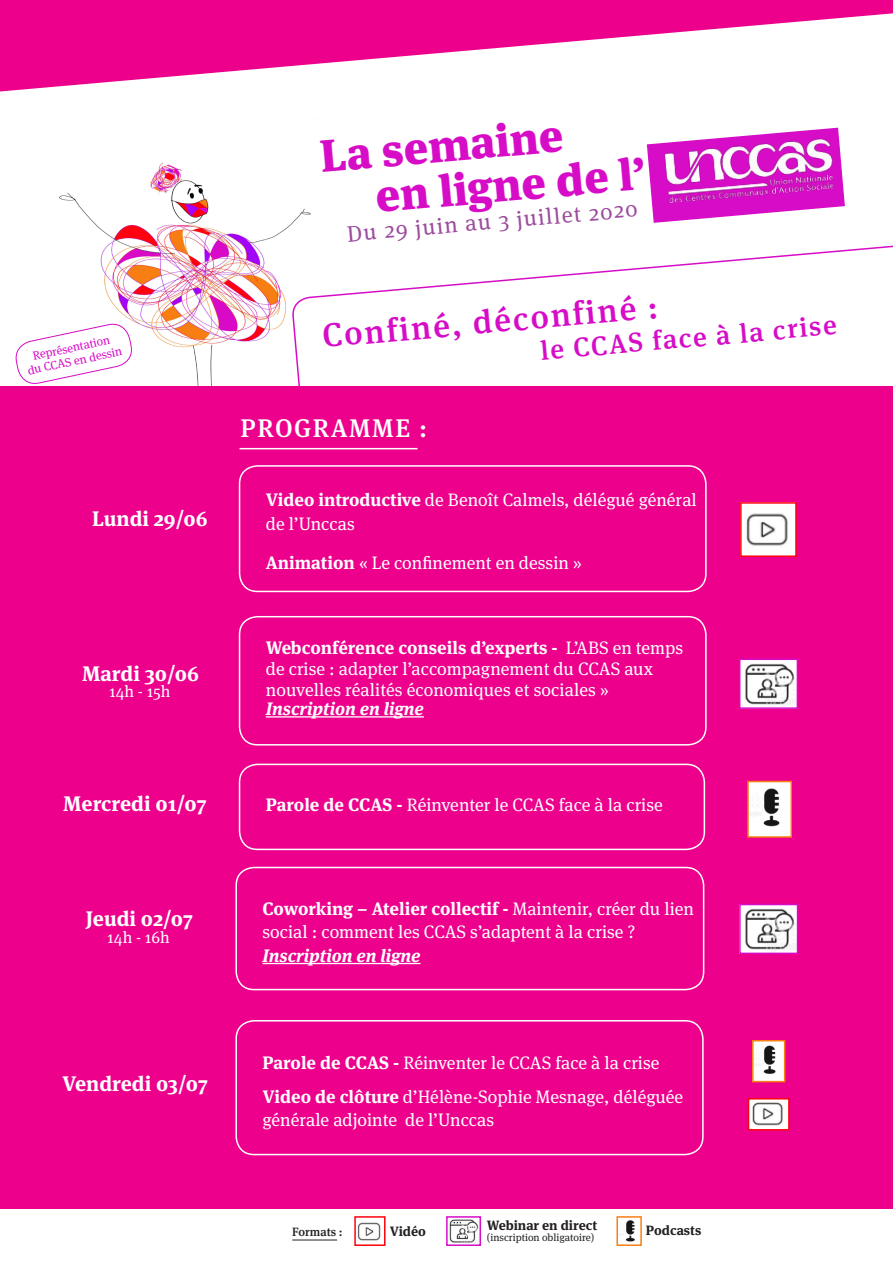
<style>
.page{position:relative;width:893px;height:1263px;background:#fff}
.page>*{position:absolute;margin:0;border:0;box-sizing:border-box;transform-origin:0 0}
.t1{font:900 45px "Meta Serif OT";color:#d70cc7}
.t2{font:500 33px "Meta Serif OT";color:#d70cc7}
.t3{font:500 27px "Meta Serif OT";color:#d70cc7}
.t4{font:500 25.5px "Meta Serif OT";letter-spacing:.06em;color:#fff}
.t5{font:22.5px "Meta Serif OT";color:#9d4c9d}
.t6{font:700 21px "Meta Serif OT";color:#fff}
.t7{font:18px "Meta Serif OT";color:#fff}
.t8{font:700 18px "Meta Serif OT";color:#fff}
.t9{font:italic 700 18px "Meta Serif OT";color:#fff}
.t10{font:16.5px "Meta Serif OT";color:#fff}
.t11{font:700 13.5px "Meta Serif OT";color:#231f20}
.t12{font:12px/13.5px "Meta Serif OT";color:#d70cc7;text-align:center}
.t13{font:500 12px "Meta Serif OT";color:#231f20}
.t14{font:10.5px "Meta Serif OT";color:#231f20}
.s1{font-weight:700}
.s2{font-weight:400}
</style>
<div class="page">
<img style="left:59px;top:162px;width:252px;height:225px">
<svg style="left:292px;top:238px;width:601px;height:149px"></svg>
<div style="left:0;top:387px;width:893px;height:822px;background:#ec008c"></div>
<div style="left:239px;top:764px;width:466px;height:86px;border:2px solid #fff;border-radius:18px"></div>
<hr style="left:262px;top:963px;width:159px;height:1px;background:#fff">
<div style="left:235px;top:867px;width:469px;height:123px;border:2px solid #fff;border-radius:18px"></div>
<div style="left:235px;top:1020px;width:469px;height:135px;border:2px solid #fff;border-radius:18px"></div>
<div style="left:239px;top:465px;width:468px;height:127px;border:2px solid #fff;border-radius:18px"></div>
<img style="left:755px;top:1043px;width:27px;height:36px">
<div style="left:752px;top:1040px;width:33px;height:42px;border:2px solid #f87f14"></div>
<img style="left:751px;top:1101px;width:36px;height:26px">
<div style="left:748px;top:1098px;width:42px;height:32px;border:2px solid #ff010c"></div>
<img style="left:743px;top:505px;width:51px;height:49px">
<div style="left:740px;top:502px;width:57px;height:55px;border:2px solid #ff010c"></div>
<hr style="left:240px;top:448px;width:178px;height:1px;background:#fff">
<img style="left:357px;top:1222px;width:24px;height:19px">
<div style="left:354px;top:1216px;width:31px;height:30px;border:2px solid #ff010c"></div>
<img style="left:620px;top:1220px;width:15px;height:22px">
<div style="left:616px;top:1216px;width:26px;height:30px;border:2px solid #f87f14"></div>
<img style="left:449px;top:1219px;width:29px;height:24px">
<div style="left:446px;top:1216px;width:35px;height:30px;border:2px solid #d70cc7"></div>
<hr style="left:292px;top:1239px;width:45px;height:1px;background:#231f20">
<img style="left:750px;top:784px;width:39px;height:51px">
<div style="left:747px;top:781px;width:45px;height:57px;border:2px solid #f87f14"></div>
<div style="left:664px;top:616px;width:171px;height:129px;border:2px solid #ec008c;border-radius:18px"></div>
<div style="left:240px;top:617px;width:466px;height:128px;background:#ec008c;border-radius:18px"></div>
<hr style="left:266px;top:716px;width:158px;height:1px;background:#fff">
<div style="left:239px;top:616px;width:468px;height:129px;border:2px solid #fff;border-radius:18px"></div>
<img style="left:742px;top:661px;width:53px;height:45px">
<div style="left:739px;top:658px;width:59px;height:51px;border:2px solid #d70cc7"></div>
<img style="left:742px;top:907px;width:53px;height:44px">
<div style="left:739px;top:904px;width:59px;height:50px;border:2px solid #d70cc7"></div>
<svg style="left:646px;top:127px;width:199px;height:96px"></svg>
<svg style="left:0;top:0;width:893px;height:92px;fill:#ec008c"></svg>
<svg style="left:13px;top:321px;width:122px;height:66px"></svg>
<p class="t12" style="left:24px;top:351px;width:98px;rotate:-12deg">Représentation<br>du CCAS en dessin</p>
<p class="t6" style="left:92px;top:506px;width:117px">Lundi 29/06</p>
<p class="t6" style="left:82px;top:661px;width:118px">Mardi 30/06</p>
<p class="t10" style="left:109px;top:682px;width:63px">14h - 15h</p>
<p class="t1" style="left:318px;top:129px;width:245px;rotate:-5deg">La semaine</p>
<p class="t1" style="left:373px;top:169px;width:273px;rotate:-5deg">en ligne de l’</p>
<p class="t5" style="left:346px;top:221px;width:293px;rotate:-5deg">Du 29 juin au 3 juillet 2020</p>
<p class="t2" style="left:321px;top:316px;width:338px;rotate:-5deg">Confiné, déconfiné :</p>
<p class="t3" style="left:539px;top:334px;width:299px;rotate:-5deg">le CCAS face à la crise</p>
<p class="t4" style="left:241px;top:413px;width:188px">PROGRAMME :</p>
<p class="t7" style="left:266px;top:490px;width:433px"><span class="s1">Video introductive</span> de Benoît Calmels, délégué général</p>
<p class="t7" style="left:266px;top:514px;width:90px">de l’Unccas</p>
<p class="t7" style="left:266px;top:553px;width:318px"><span class="s1">Animation</span> « Le confinement en dessin »</p>
<p class="t8" style="left:266px;top:636px;width:419px">Webconférence conseils d’experts - <span class="s2">L’ABS en temps</span></p>
<p class="t7" style="left:266px;top:658px;width:389px">de crise : adapter l’accompagnement du CCAS aux</p>
<p class="t7" style="left:266px;top:679px;width:345px">nouvelles réalités économiques et sociales »</p>
<p class="t9" style="left:266px;top:698px;width:160px">Inscription en ligne</p>
<p class="t6" style="left:63px;top:791px;width:145px">Mercredi 01/07</p>
<p class="t7" style="left:266px;top:794px;width:399px"><span class="s1">Parole de CCAS -</span> Réinventer le CCAS face à la crise</p>
<p class="t6" style="left:86px;top:906px;width:108px">Jeudi 02/07</p>
<p class="t10" style="left:107px;top:928px;width:64px">14h - 16h</p>
<p class="t6" style="left:62px;top:1071px;width:147px">Vendredi 03/07</p>
<p class="t8" style="left:262px;top:898px;width:433px">Coworking – Atelier collectif - <span class="s2">Maintenir, créer du lien</span></p>
<p class="t7" style="left:262px;top:921px;width:375px">social : comment les CCAS s’adaptent à la crise ?</p>
<p class="t9" style="left:262px;top:945px;width:160px">Inscription en ligne</p>
<p class="t7" style="left:262px;top:1052px;width:399px"><span class="s1">Parole de CCAS -</span> Réinventer le CCAS face à la crise</p>
<p class="t7" style="left:262px;top:1086px;width:422px"><span class="s1">Video de clôture</span> d’Hélène-Sophie Mesnage, déléguée</p>
<p class="t7" style="left:262px;top:1109px;width:233px">générale adjointe de l’Unccas</p>
<p class="t13" style="left:292px;top:1225px;width:52px">Formats :</p>
<p class="t11" style="left:390px;top:1223px;width:38px">Vidéo</p>
<p class="t11" style="left:487px;top:1217px;width:112px">Webinar en direct</p>
<p class="t14" style="left:487px;top:1231px;width:109px">(inscription obligatoire)</p>
<p class="t11" style="left:646px;top:1222px;width:57px">Podcasts</p>
</div>
